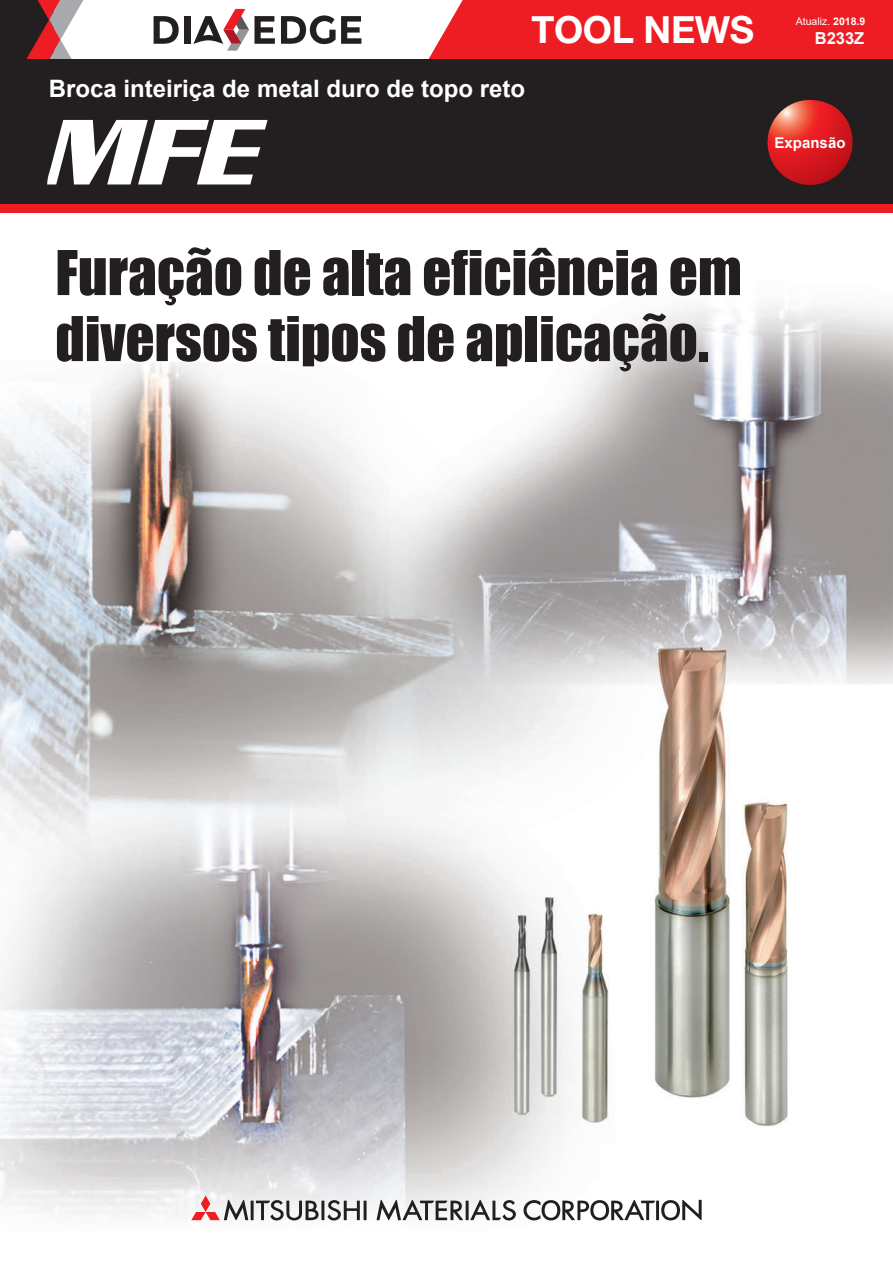
<style>
.page{position:relative;width:893px;height:1263px;background:#fff}
.page>*{position:absolute;margin:0;border:0;box-sizing:border-box;transform-origin:0 0}
.t1{font:102px "MMC English Logo";color:#fff}
.t2{font:57px/66px "Impact";color:#231f20}
.t3{font:700 37.5px "Helvetica Neue LT Pro";letter-spacing:-.01em;color:#fff}
.t4{font:700 24px "Arial";color:#fff}
.t5{font:700 16.5px "Arial";color:#fff}
.t6{font:700 15px "Arial";color:#fff}
.t7{font:10.5px "Arial";color:#fff}
.s1{font-weight:700}
</style>
<div class="page">
<img style="left:0;top:305px;width:893px;height:916px">
<div style="left:428px;top:0;width:465px;height:60px;background:#ee1d23"></div>
<div style="left:0;top:0;width:53px;height:60px;background:#231f20"></div>
<svg style="left:26px;top:0;width:57px;height:60px"></svg>
<div style="left:0;top:60px;width:893px;height:153px;background:#231f20"></div>
<div style="left:0;top:204px;width:893px;height:9px;background:#ee1d23"></div>
<svg style="left:767px;top:100px;width:86px;height:85px;background:#dc2c2b"></svg>
<svg style="left:154px;top:16px;width:25px;height:28px"></svg>
<div style="left:184px;top:16px;width:6px;height:28px;background:#231f20"></div>
<svg style="left:281px;top:15px;width:80px;height:29px"></svg>
<svg style="left:193px;top:9px;width:82px;height:42px"></svg>
<hr style="left:251px;top:1200px;width:3px;height:20px;background:#231f20">
<hr style="left:364px;top:1200px;width:3px;height:20px;background:#231f20">
<hr style="left:466px;top:1200px;width:3px;height:20px;background:#231f20">
<hr style="left:321px;top:1200px;width:3px;height:20px;background:#231f20">
<svg style="left:328px;top:1200px;width:32px;height:20px"></svg>
<hr style="left:656px;top:1200px;width:3px;height:20px;background:#231f20">
<svg style="left:523px;top:1200px;width:132px;height:20px"></svg>
<svg style="left:256px;top:1200px;width:63px;height:20px"></svg>
<svg style="left:470px;top:1200px;width:46px;height:20px"></svg>
<svg style="left:376px;top:1200px;width:87px;height:20px"></svg>
<svg style="left:661px;top:1199px;width:41px;height:21px"></svg>
<svg style="left:191px;top:1195px;width:57px;height:25px"></svg>
<p class="t3" style="left:531px;top:7px;width:224px">TOOL NEWS</p>
<p class="t4" style="left:49px;top:72px;width:478px">Broca inteiriça de metal duro de topo reto</p>
<h1 class="t1" style="left:40px;top:103px;width:222px">MFE</h1>
<p class="t7" style="left:796px;top:14px;width:71px">Atualiz. <span class="s1">2018.9</span></p>
<p class="t5" style="left:815px;top:27px;width:51px">B233Z</p>
<p class="t6" style="left:775px;top:132px;width:72px">Expansão</p>
<p class="t2" style="left:55px;top:238px;width:688px">Furação de alta eficiência em diversos tipos de aplicação.</p>
</div>
